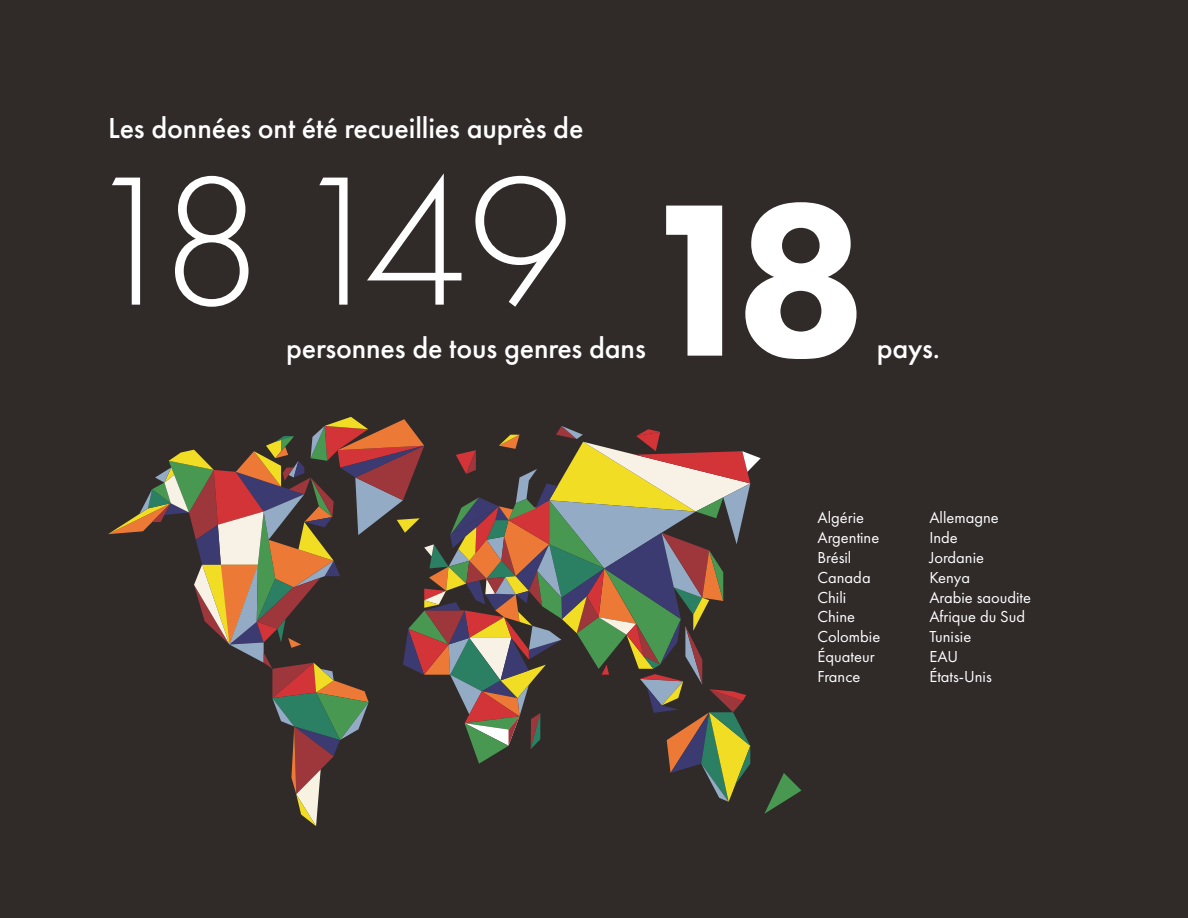
<style>
.page{position:relative;width:1188px;height:918px;background:#302a29}
.page>*{position:absolute;margin:0;border:0;box-sizing:border-box;transform-origin:0 0}
.t1{font:800 225px "Futura PT";color:#fff}
.t2{font:300 190.5px "Futura PT";color:#fff}
.t3{font:500 30px "Futura PT";letter-spacing:-.005em;color:#fff}
.t4{font:16.5px/19.8px "Futura PT";color:#fff}
</style>
<div class="page">
<svg style="left:108px;top:417px;width:693px;height:409px"></svg>
<h3 class="t3" style="left:108px;top:110px;width:477px">Les données ont été recueillies auprès de</h3>
<h2 class="t2" style="left:80px;top:133px;width:494px">18 149</h2>
<h3 class="t3" style="left:286px;top:330px;width:361px">personnes de tous genres dans</h3>
<h3 class="t3" style="left:877px;top:330px;width:65px">pays.</h3>
<h1 class="t1" style="left:636px;top:140px;width:234px">18</h1>
<p class="t4" style="left:818px;top:508px;width:64px">Algérie<br>Argentine<br>Brésil<br>Canada<br>Chili<br>Chine<br>Colombie<br>Équateur<br>France</p>
<p class="t4" style="left:929px;top:508px;width:103px">Allemagne<br>Inde<br>Jordanie<br>Kenya<br>Arabie saoudite<br>Afrique du Sud<br>Tunisie<br>EAU<br>États-Unis</p>
</div>
